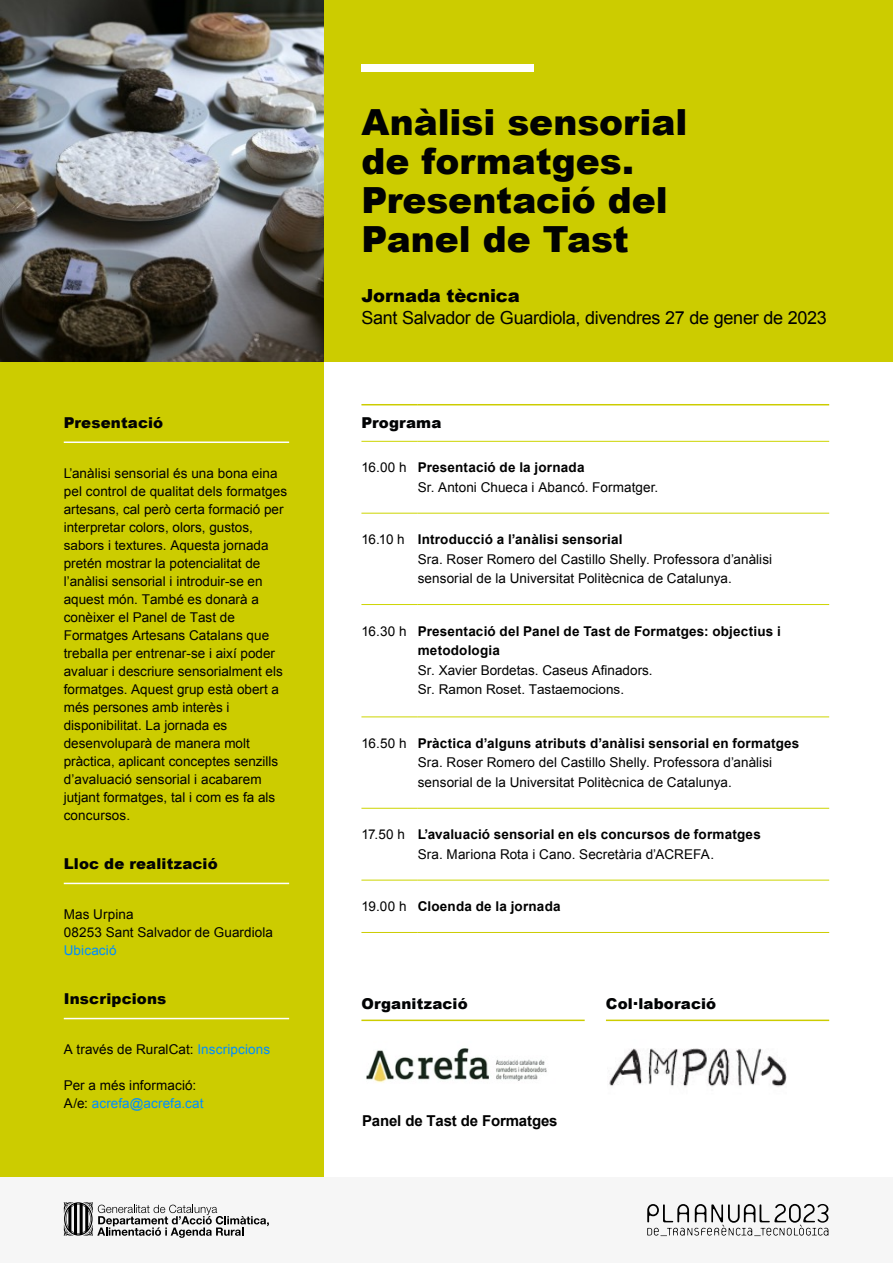
<style>
.page{position:relative;width:893px;height:1263px;background:#fff}
.page>*{position:absolute;margin:0;border:0;box-sizing:border-box;transform-origin:0 0}
.t1{font:900 36px/39px "Arial";color:#010202}
.t2{font:18px "Arial";letter-spacing:-.015em;color:#000}
.t3{font:900 18px "Arial";letter-spacing:-.005em;color:#000}
.t4{font:900 15px "Arial";letter-spacing:.01em;color:#020304}
.t5{font:700 15px "Arial";letter-spacing:-.01em;color:#000}
._8_Auto_-_Centre{font:13.5px/18px "Arial";color:#000}
._8_Auto_-_Centre-2{font:700 13.5px "Arial";letter-spacing:.015em;color:#000}
._8_Auto_-_Left{font:13.5px "Arial";letter-spacing:-.025em;color:#000}
.t6{font:13.5px "Arial";letter-spacing:.01em;color:#008dff}
.s1{color:#008dff}
.s2{color:#000}
.s3{font-weight:700}
</style>
<div class="page">
<div style="left:0;top:361px;width:323px;height:817px;background:#cc0"></div>
<div style="left:323px;top:0;width:570px;height:361px;background:#cc0"></div>
<div style="left:0;top:1178px;width:893px;height:85px;background:#f6f6f6"></div>
<svg style="left:64px;top:1202px;width:205px;height:36px"></svg>
<div style="left:361px;top:64px;width:173px;height:7px;background:#fff"></div>
<svg style="left:647px;top:1204px;width:181px;height:32px"></svg>
<hr style="left:64px;top:441px;width:225px;height:2px;background:#fff">
<hr style="left:64px;top:883px;width:225px;height:1px;background:#fff">
<hr style="left:64px;top:1018px;width:225px;height:1px;background:#fff">
<hr style="left:361px;top:441px;width:57px;height:1px;background:#cdd500">
<hr style="left:418px;top:441px;width:411px;height:1px;background:#cdd500">
<hr style="left:361px;top:513px;width:57px;height:1px;background:#cdd500">
<hr style="left:418px;top:513px;width:411px;height:1px;background:#cdd500">
<hr style="left:361px;top:604px;width:57px;height:1px;background:#cdd500">
<hr style="left:418px;top:604px;width:411px;height:1px;background:#cdd500">
<hr style="left:361px;top:717px;width:57px;height:1px;background:#cdd500">
<hr style="left:418px;top:717px;width:411px;height:1px;background:#cdd500">
<hr style="left:361px;top:808px;width:57px;height:1px;background:#cdd500">
<hr style="left:418px;top:808px;width:411px;height:1px;background:#cdd500">
<hr style="left:361px;top:880px;width:57px;height:1px;background:#cdd500">
<hr style="left:418px;top:880px;width:411px;height:1px;background:#cdd500">
<hr style="left:361px;top:404px;width:57px;height:1px;background:#cc0">
<hr style="left:418px;top:404px;width:411px;height:1px;background:#cc0">
<hr style="left:361px;top:932px;width:57px;height:1px;background:#cc0">
<hr style="left:418px;top:932px;width:411px;height:1px;background:#cc0">
<hr style="left:361px;top:1019px;width:224px;height:2px;background:#cc0">
<hr style="left:606px;top:1019px;width:223px;height:2px;background:#cc0">
<img style="left:0;top:0;width:323px;height:361px">
<img style="left:366px;top:1048px;width:181px;height:35px">
<img style="left:609px;top:1048px;width:178px;height:39px">
<p class="t4" style="left:64px;top:412px;width:101px">Presentació</p>
<p class="_8_Auto_-_Centre" style="left:64px;top:464px;width:225px">L’anàlisi sensorial és una bona eina pel control de qualitat dels formatges artesans, cal però certa formació per interpretar colors, olors, gustos, sabors i textures. Aquesta jornada pretén mostrar la potencialitat de l’anàlisi sensorial i introduir-se en aquest món. També es donarà a conèixer el Panel de Tast de Formatges Artesans Catalans que treballa per entrenar-se i així poder avaluar i descriure sensorialment els formatges. Aquest grup està obert a més persones amb interès i disponibilitat. La jornada es desenvoluparà de manera molt pràctica, aplicant conceptes senzills d’avaluació sensorial i acabarem jutjant formatges, tal i com es fa als concursos.</p>
<p class="t4" style="left:64px;top:853px;width:155px">Lloc de realització</p>
<p class="_8_Auto_-_Centre" style="left:64px;top:905px;width:71px">Mas Urpina</p>
<p class="_8_Auto_-_Centre" style="left:64px;top:923px;width:211px">08253 Sant Salvador de Guardiola</p>
<p class="t6" style="left:64px;top:941px;width:54px">Ubicació</p>
<p class="t4" style="left:64px;top:988px;width:104px">Inscripcions</p>
<p class="_8_Auto_-_Centre" style="left:64px;top:1040px;width:208px">A través de RuralCat: <span class="s1">Inscripcions</span></p>
<p class="_8_Auto_-_Centre" style="left:64px;top:1076px;width:134px">Per a més informació:</p>
<p class="t6" style="left:64px;top:1094px;width:141px"><span class="s2">A/e:</span> acrefa@acrefa.cat</p>
<p class="t1" style="left:361px;top:102px;width:328px">Anàlisi sensorial</p>
<p class="t1" style="left:361px;top:141px;width:308px">de formatges.<br>Presentació del</p>
<p class="t1" style="left:361px;top:219px;width:269px">Panel de Tast</p>
<p class="t3" style="left:361px;top:282px;width:160px">Jornada tècnica</p>
<p class="t2" style="left:361px;top:306px;width:467px">Sant Salvador de Guardiola, divendres 27 de gener de 2023</p>
<p class="t4" style="left:361px;top:412px;width:82px">Programa</p>
<p class="_8_Auto_-_Left" style="left:361px;top:459px;width:47px">16.00 h</p>
<p class="_8_Auto_-_Centre-2" style="left:418px;top:459px;width:168px">Presentació de la jornada</p>
<p class="_8_Auto_-_Centre" style="left:418px;top:478px;width:242px">Sr. Antoni Chueca i Abancó. Formatger.</p>
<p class="_8_Auto_-_Left" style="left:361px;top:531px;width:45px">16.10 h</p>
<p class="_8_Auto_-_Centre-2" style="left:418px;top:531px;width:206px">Introducció a l’anàlisi sensorial</p>
<p class="_8_Auto_-_Centre" style="left:418px;top:549px;width:356px;line-height:19.5px">Sra. Roser Romero del Castillo Shelly. Professora d’anàlisi sensorial de la Universitat Politècnica de Catalunya.</p>
<p class="_8_Auto_-_Left" style="left:361px;top:622px;width:47px">16.30 h</p>
<p class="_8_Auto_-_Centre-2" style="left:418px;top:622px;width:365px">Presentació del Panel de Tast de Formatges: objectius i</p>
<p class="_8_Auto_-_Centre" style="left:418px;top:641px;width:236px;line-height:19.5px"><span class="s3">metodologia<br></span>Sr. Xavier Bordetas. Caseus Afinadors.<br>Sr. Ramon Roset. Tastaemocions.</p>
<p class="_8_Auto_-_Left" style="left:361px;top:734px;width:47px">16.50 h</p>
<p class="_8_Auto_-_Centre-2" style="left:418px;top:734px;width:383px">Pràctica d’alguns atributs d’anàlisi sensorial en formatges</p>
<p class="_8_Auto_-_Centre" style="left:418px;top:753px;width:356px;line-height:19.5px">Sra. Roser Romero del Castillo Shelly. Professora d’anàlisi sensorial de la Universitat Politècnica de Catalunya.</p>
<p class="_8_Auto_-_Left" style="left:361px;top:826px;width:45px">17.50 h</p>
<p class="_8_Auto_-_Centre-2" style="left:418px;top:826px;width:345px">L’avaluació sensorial en els concursos de formatges</p>
<p class="_8_Auto_-_Centre" style="left:418px;top:845px;width:298px">Sra. Mariona Rota i Cano. Secretària d’ACREFA.</p>
<p class="_8_Auto_-_Left" style="left:361px;top:897px;width:47px">19.00 h</p>
<p class="_8_Auto_-_Centre-2" style="left:418px;top:897px;width:144px">Cloenda de la jornada</p>
<p class="t4" style="left:361px;top:992px;width:108px">Organització</p>
<p class="t4" style="left:606px;top:992px;width:112px">Col·laboració</p>
<p class="t5" style="left:362px;top:1111px;width:197px">Panel de Tast de Formatges</p>
</div>
